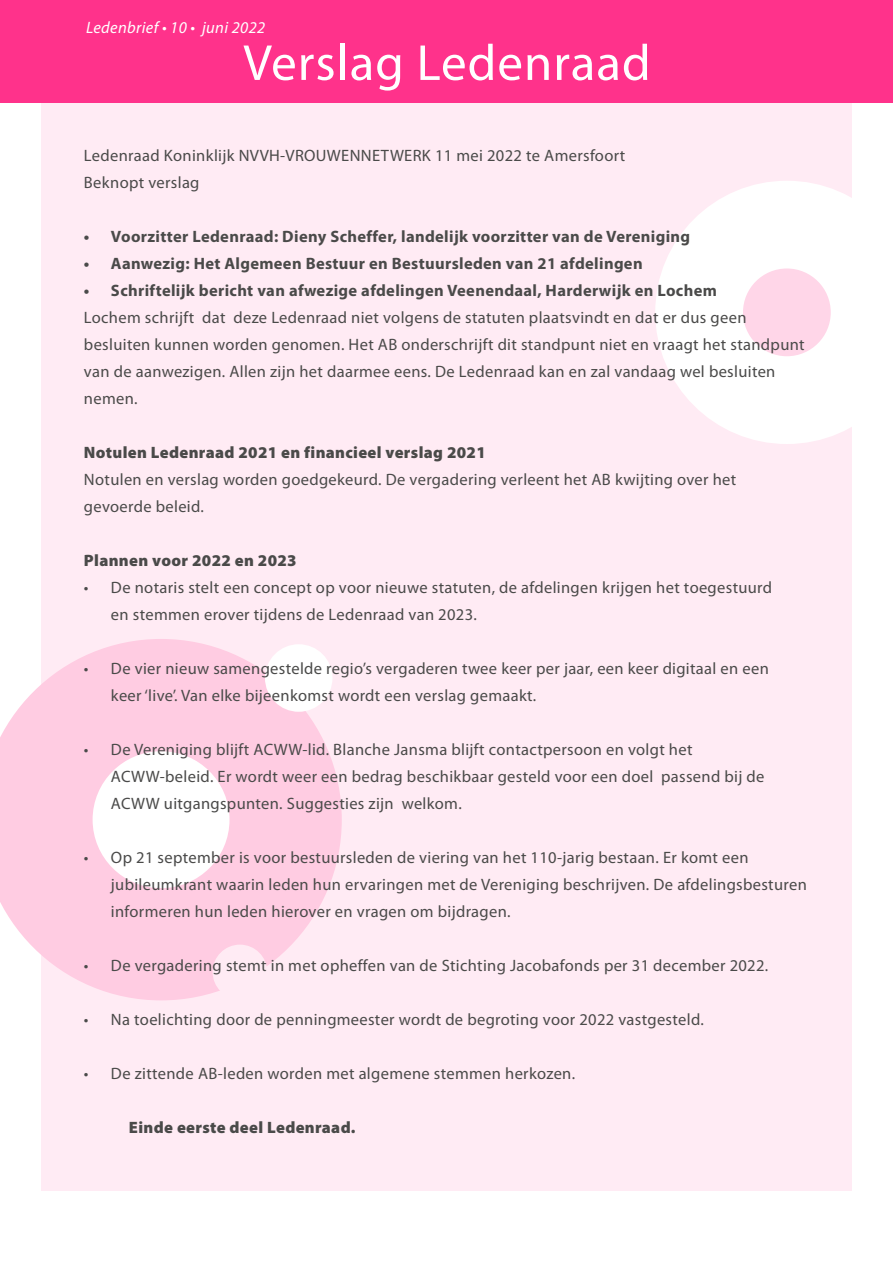
<style>
.page{position:relative;width:893px;height:1263px;background:#fff}
.page>*{position:absolute;margin:0;border:0;box-sizing:border-box;transform-origin:0 0}
.t1{font:51px "Myriad Pro";letter-spacing:.02em;color:#fff}
.t2{font:16.5px/27px "Myriad Pro";letter-spacing:.02em;color:#4a4a49}
.t3{font:700 16.5px "Myriad Pro";letter-spacing:.02em;color:#4a4a49}
.t4{font:900 16.5px "Myriad Pro";letter-spacing:.02em;color:#4a4a49}
.t5{font:italic 16.5px "Myriad Pro";letter-spacing:.02em;color:#fff}
</style>
<div class="page">
<div style="left:41px;top:77px;width:810px;height:1114px;background:#ffebf4"></div>
<svg style="left:655px;top:181px;width:197px;height:263px;fill:#fff"></svg>
<div style="left:743px;top:268px;width:88px;height:88px;background:#ffd6e8;border-radius:50%"></div>
<svg style="left:0;top:639px;width:342px;height:361px;fill:#ffcce2"></svg>
<div style="left:265px;top:644px;width:67px;height:68px;background:#fff;border-radius:50%"></div>
<div style="left:93px;top:751px;width:136px;height:137px;background:#fff;border-radius:50%"></div>
<div style="left:213px;top:945px;width:54px;height:54px;background:#ffebf4;border-radius:50%"></div>
<div style="left:0;top:0;width:893px;height:102px;background:#ff328b"></div>
<p class="t5" style="left:86px;top:19px;width:180px">Ledenbrief • 10 • juni 2022</p>
<h1 class="t1" style="left:243px;top:35px;width:409px">Verslag Ledenraad</h1>
<p class="t2" style="left:84px;top:142px;width:543px">Ledenraad Koninklijk NVVH-VROUWENNETWERK 11 mei 2022 te Amersfoort<br>Beknopt verslag</p>
<p class="t3" style="left:84px;top:226px;width:608px">• Voorzitter Ledenraad: Dieny Scheffer, landelijk voorzitter van de Vereniging</p>
<p class="t3" style="left:84px;top:253px;width:560px">• Aanwezig: Het Algemeen Bestuur en Bestuursleden van 21 afdelingen</p>
<p class="t3" style="left:84px;top:280px;width:634px">• Schriftelijk bericht van afwezige afdelingen Veenendaal, Harderwijk en Lochem</p>
<p class="t2" style="left:84px;top:304px;width:722px">Lochem schrijft dat deze Ledenraad niet volgens de statuten plaatsvindt en dat er dus geen besluiten kunnen worden genomen. Het AB onderschrijft dit standpunt niet en vraagt het standpunt van de aanwezigen. Allen zijn het daarmee eens. De Ledenraad kan en zal vandaag wel besluiten nemen.</p>
<p class="t4" style="left:84px;top:443px;width:403px">Notulen Ledenraad 2021 en financieel verslag 2021</p>
<p class="t2" style="left:84px;top:466px;width:654px">Notulen en verslag worden goedgekeurd. De vergadering verleent het AB kwijting over het gevoerde beleid.</p>
<p class="t4" style="left:84px;top:551px;width:214px">Plannen voor 2022 en 2023</p>
<p class="t2" style="left:111px;top:574px;width:663px;text-indent:-27px">• De notaris stelt een concept op voor nieuwe statuten, de afdelingen krijgen het toegestuurd en stemmen erover tijdens de Ledenraad van 2023.</p>
<p class="t2" style="left:111px;top:655px;width:659px;text-indent:-27px">• De vier nieuw samengestelde regio’s vergaderen twee keer per jaar, een keer digitaal en een keer ‘live’. Van elke bijeenkomst wordt een verslag gemaakt.</p>
<p class="t2" style="left:111px;top:736px;width:655px;text-indent:-27px">• De Vereniging blijft ACWW-lid. Blanche Jansma blijft contactpersoon en volgt het<br>ACWW-beleid. Er wordt weer een bedrag beschikbaar gesteld voor een doel passend bij de<br>ACWW uitgangspunten. Suggesties zijn welkom.</p>
<p class="t2" style="left:111px;top:844px;width:697px;text-indent:-27px">• Op 21 september is voor bestuursleden de viering van het 110-jarig bestaan. Er komt een jubileumkrant waarin leden hun ervaringen met de Vereniging beschrijven. De afdelingsbesturen informeren hun leden hierover en vragen om bijdragen.</p>
<p class="t2" style="left:84px;top:952px;width:686px">• De vergadering stemt in met opheffen van de Stichting Jacobafonds per 31 december 2022.</p>
<p class="t2" style="left:84px;top:1006px;width:621px">• Na toelichting door de penningmeester wordt de begroting voor 2022 vastgesteld.</p>
<p class="t2" style="left:84px;top:1060px;width:493px">• De zittende AB-leden worden met algemene stemmen herkozen.</p>
<p class="t4" style="left:129px;top:1118px;width:228px">Einde eerste deel Ledenraad.</p>
</div>
